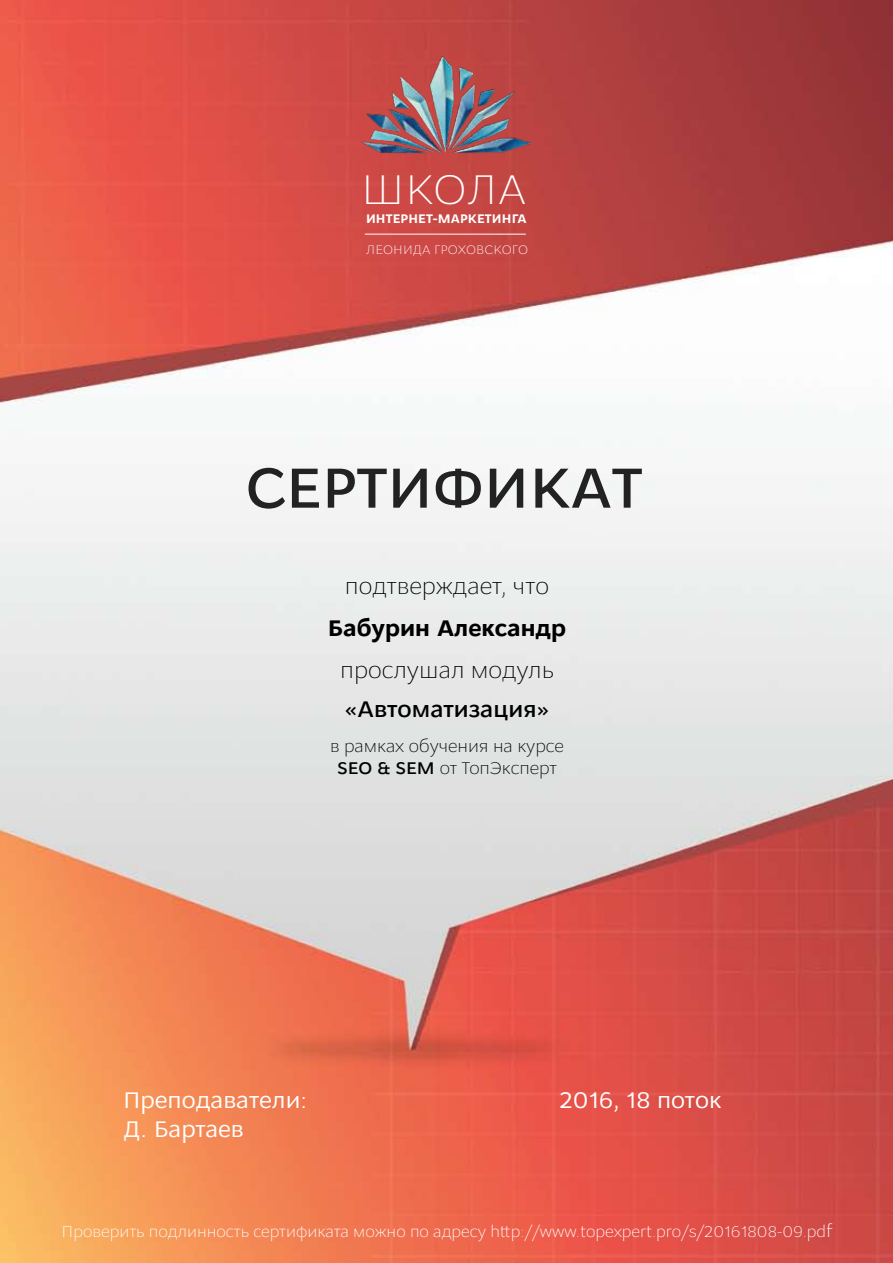
<style>
.page{position:relative;width:893px;height:1263px;background:#fff}
.page>*{position:absolute;margin:0;border:0;box-sizing:border-box;transform-origin:0 0}
.t1{font:300 44.1px "Osnova Pro";letter-spacing:.01em;color:#fff}
.t2{font:24px/28.8px "Osnova Pro";color:#fff}
.t3{font:300 24px "Osnova Pro";color:#000}
.t4{font:700 24px "Osnova Pro";color:#000}
.t5{font:500 24px "Osnova Pro";color:#000}
.t6{font:300 18px/21.6px "Osnova Pro";color:#000;text-align:center}
.t7{font:300 16.5px "Osnova Pro";color:#fff}
.t8{font:700 13.2px "Osnova Pro";letter-spacing:.01em;color:#fff;scale:.96 1}
.t9{font:300 13.2px "Osnova Pro";letter-spacing:.01em;color:#fff}
.s1{font-weight:500}
.s2{font-size:18px}
</style>
<div class="page">
<img style="left:0;top:0;width:893px;height:1263px">
<svg style="left:249px;top:468px;width:36px;height:41px"></svg>
<svg style="left:292px;top:469px;width:27px;height:39px"></svg>
<svg style="left:328px;top:469px;width:59px;height:39px"></svg>
<svg style="left:393px;top:469px;width:34px;height:39px"></svg>
<svg style="left:436px;top:469px;width:45px;height:39px"></svg>
<svg style="left:490px;top:469px;width:33px;height:39px"></svg>
<svg style="left:535px;top:469px;width:107px;height:39px"></svg>
<hr style="left:365px;top:234px;width:161px;height:1px;background:#fff">
<img style="left:360px;top:46px;width:173px;height:117px">
<h1 class="t1" style="left:361px;top:162px;width:167px">ШКОЛА</h1>
<p class="t8" style="left:366px;top:211px;width:169px">ИНТЕРНЕТ-МАРКЕТИНГА</p>
<p class="t9" style="left:366px;top:241px;width:163px">ЛЕОНИДА ГРОХОВСКОГО</p>
<h2 class="t3" style="left:345px;top:572px;width:206px">подтверждает, что</h2>
<h2 class="t4" style="left:328px;top:613px;width:240px">Бабурин Александр</h2>
<h2 class="t3" style="left:340px;top:656px;width:215px">прослушал модуль</h2>
<h2 class="t5" style="left:343px;top:694px;width:209px">«Автоматизация»</h2>
<p class="t6" style="left:330px;top:735px;width:235px">в рамках обучения на курсе<br><span class="s1">SEO &amp; SEM</span> от ТопЭксперт</p>
<h2 class="t2" style="left:123px;top:1086px;width:186px">Преподаватели:<br>Д. Бартаев</h2>
<h2 class="t2" style="left:560px;top:1086px;width:163px">2016, 18 поток</h2>
<p class="t7" style="left:62px;top:1222px;width:772px">Проверить подлинность сертификата можно по адресу http://www.topexpert.pro/s/20161808-09.pd<span class="s2">f</span></p>
</div>
